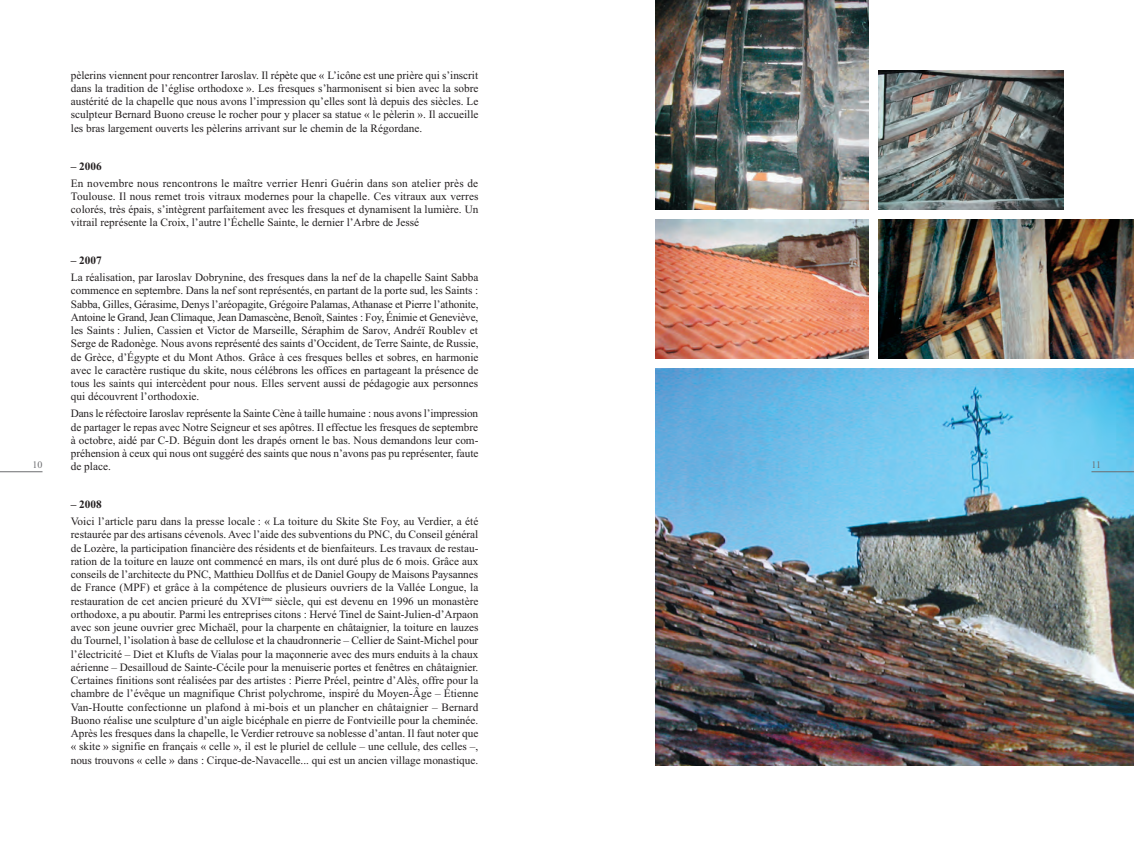
<style>
.page{position:relative;width:1134px;height:851px;background:#fff}
.page>*{position:absolute;margin:0;border:0;box-sizing:border-box;transform-origin:0 0}
.t1{font:11.25px/13.2px "Times New Roman";color:#231f20;text-align:justify}
.t2{font:700 11.25px "Times New Roman";color:#231f20}
.t3{font:10px "Times New Roman";color:#6c6d70}
</style>
<div class="page">
<img style="left:656px;top:369px;width:478px;height:396px">
<hr style="left:1091px;top:471px;width:43px;height:1px;background:#6c6d70">
<hr style="left:0;top:471px;width:43px;height:1px;background:#6c6d70">
<img style="left:656px;top:220px;width:212px;height:138px">
<img style="left:879px;top:71px;width:184px;height:138px">
<img style="left:879px;top:220px;width:255px;height:138px">
<img style="left:656px;top:0;width:212px;height:209px">
<p class="t1" style="left:71px;top:68px;width:409px">pèlerins viennent pour rencontrer Iaroslav. Il répète que « L’icône est une prière qui s’inscrit dans la tradition de l’église orthodoxe ». Les fresques s’harmonisent si bien avec la sobre austérité de la chapelle que nous avons l’impression qu’elles sont là depuis des siècles. Le sculpteur Bernard Buono creuse le rocher pour y placer sa statue « le pèlerin ». Il accueille les bras largement ouverts les pèlerins arrivant sur le chemin de la régordane.</p>
<p class="t2" style="left:71px;top:159px;width:32px">– 2006</p>
<p class="t1" style="left:71px;top:176px;width:409px">En novembre nous rencontrons le maître verrier Henri Guérin dans son atelier près de Toulouse. Il nous remet trois vitraux modernes pour la chapelle. Ces vitraux aux verres colorés, très épais, s’intègrent parfaitement avec les fresques et dynamisent la lumière. Un vitrail représente la Croix, l’autre l’Échelle Sainte, le dernier l’Arbre de Jessé</p>
<p class="t2" style="left:71px;top:254px;width:32px">– 2007</p>
<p class="t1" style="left:71px;top:270px;width:409px">La réalisation, par Iaroslav Dobrynine, des fresques dans la nef de la chapelle Saint Sabba commence en septembre. Dans la nef sont représentés, en partant de la porte sud, les Saints :<br>Sabba, Gilles, Gérasime, Denys l’aréopagite, Grégoire Palamas, Athanase et Pierre l’athonite, Antoine le Grand, Jean Climaque, Jean Damascène, Benoît, Saintes : Foy, Énimie et Geneviève, les Saints : Julien, Cassien et Victor de Marseille, Séraphim de Sarov, Andréï roublev et Serge de radonège. Nous avons représenté des saints d’Occident, de Terre Sainte, de russie, de Grèce, d’Égypte et du Mont Athos. Grâce à ces fresques belles et sobres, en harmonie avec le caractère rustique du skite, nous célébrons les offices en partageant la présence de tous les saints qui intercèdent pour nous. Elles servent aussi de pédagogie aux personnes qui découvrent l’orthodoxie.</p>
<p class="t1" style="left:71px;top:406px;width:409px">Dans le réfectoire Iaroslav représente la Sainte Cène à taille humaine : nous avons l’impression de partager le repas avec Notre Seigneur et ses apôtres. Il effectue les fresques de septembre à octobre, aidé par C-D. Béguin dont les drapés ornent le bas. Nous demandons leur com&shy;préhension à ceux qui nous ont suggéré des saints que nous n’avons pas pu représenter, faute de place.</p>
<p class="t2" style="left:71px;top:497px;width:32px">– 2008</p>
<p class="t1" style="left:71px;top:514px;width:409px">Voici l’article paru dans la presse locale : « La toiture du Skite Ste Foy, au Verdier, a été restaurée par des artisans cévenols. Avec l’aide des subventions du PNC, du Conseil général de Lozère, la participation financière des résidents et de bienfaiteurs. Les travaux de restau&shy;ration de la toiture en lauze ont commencé en mars, ils ont duré plus de 6 mois. Grâce aux conseils de l’architecte du PNC, Matthieu Dollfus et de Daniel Goupy de Maisons Paysannes de France (MPF) et grâce à la compétence de plusieurs ouvriers de la Vallée Longue, la restauration de cet ancien prieuré du XVI<sup>ème</sup> siècle, qui est devenu en 1996 un monastère orthodoxe, a pu aboutir. Parmi les entreprises citons : Hervé Tinel de Saint-Julien-d’Arpaon avec son jeune ouvrier grec Michaël, pour la charpente en châtaignier, la toiture en lauzes du Tournel, l’isolation à base de cellulose et la chaudronnerie – Cellier de Saint-Michel pour l’électricité – Diet et Klufts de Vialas pour la maçonnerie avec des murs enduits à la chaux aérienne – Desailloud de Sainte-Cécile pour la menuiserie portes et fenêtres en châtaignier.<br>Certaines finitions sont réalisées par des artistes : Pierre Préel, peintre d’Alès, offre pour la chambre de l’évêque un magnifique Christ polychrome, inspiré du Moyen-Âge – Étienne Van-Houtte confectionne un plafond à mi-bois et un plancher en châtaignier – Bernard Buono réalise une sculpture d’un aigle bicéphale en pierre de Fontvieille pour la cheminée.<br>Après les fresques dans la chapelle, le Verdier retrouve sa noblesse d’antan. Il faut noter que « skite » signifie en français « celle », il est le pluriel de cellule – une cellule, des celles –, nous trouvons « celle » dans : Cirque-de-Navacelle... qui est un ancien village monastique.</p>
<p class="t3" style="left:33px;top:458px;width:11px">10</p>
<p class="t3" style="left:1091px;top:458px;width:11px">11</p>
</div>
